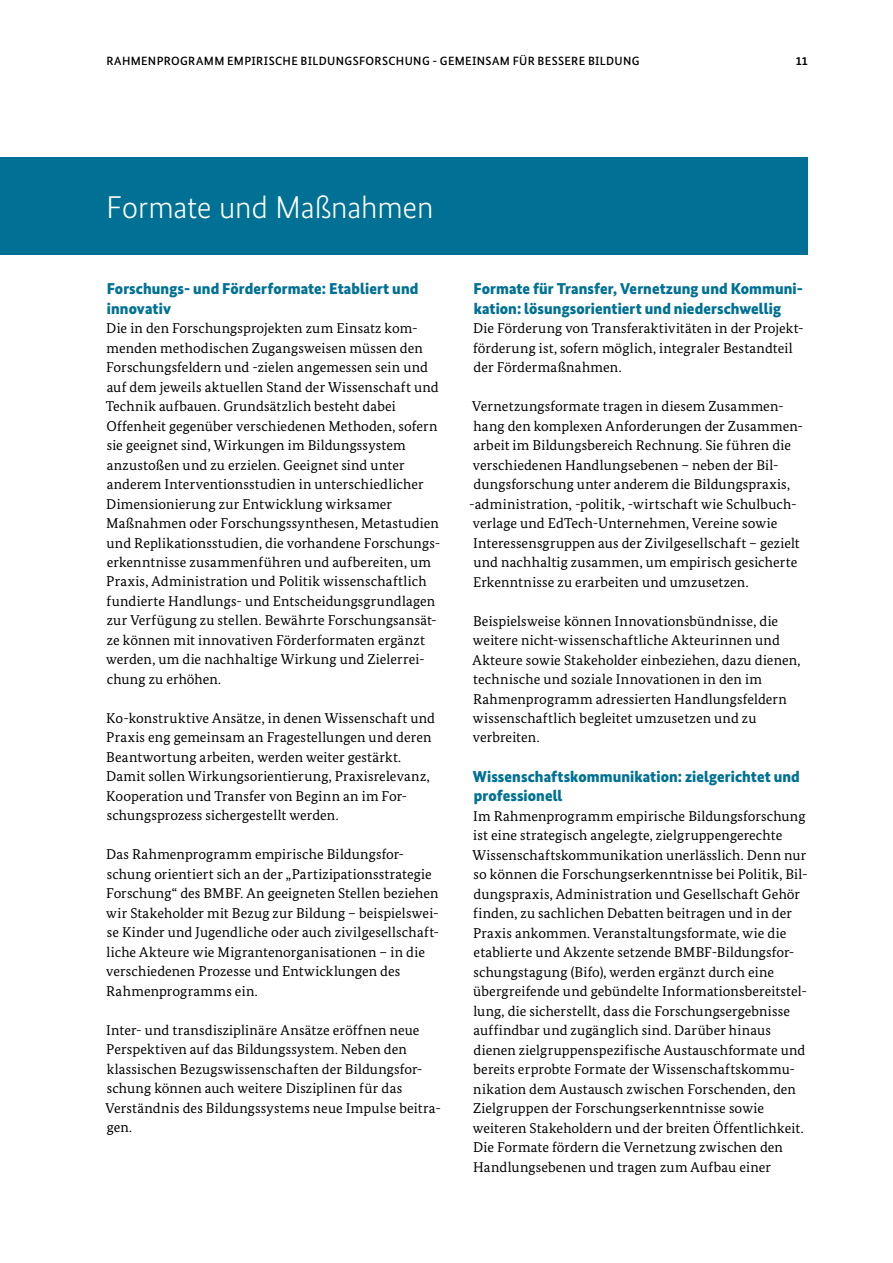
<style>
.page{position:relative;width:893px;height:1263px;background:#fff}
.page>*{position:absolute;margin:0;border:0;box-sizing:border-box;transform-origin:0 0}
.t1{font:300 31.5px "Bundes Sans";letter-spacing:-.01em;color:#fff}
.t2{font:900 15.75px/19.5px "Bundes Sans";letter-spacing:.005em;color:#007194}
.t3{font:14.25px/19.5px "Bundes Serif";letter-spacing:.01em;color:#000}
.t4{font:500 12px "Bundes Sans";letter-spacing:.03em;color:#000}
.t5{font:700 12px "Bundes Sans";color:#000}
</style>
<div class="page">
<div style="left:0;top:157px;width:808px;height:98px;background:#007194"></div>
<p class="t4" style="left:106px;top:53px;width:535px">RAHMENPROGRAMM EMPIRISCHE BILDUNGSFORSCHUNG GEMEINSAM FÜR BESSERE BILDUNG</p>
<p class="t4" style="left:432px;top:53px;width:6px">-</p>
<p class="t5" style="left:796px;top:53px;width:14px">11</p>
<h1 class="t1" style="left:106px;top:190px;width:329px">Formate und Maßnahmen</h1>
<p class="t2" style="left:107px;top:279px;width:313px">Forschungs- und Förderformate: Etabliert und innovativ</p>
<p class="t3" style="left:106px;top:318px;width:336px">Die in den Forschungsprojekten zum Einsatz kom&shy;menden methodischen Zugangsweisen müssen den Forschungsfeldern und -zielen angemessen sein und auf dem jeweils aktuellen Stand der Wissenschaft und Technik aufbauen. Grundsätzlich besteht dabei Offenheit gegenüber verschiedenen Methoden, sofern sie geeignet sind, Wirkungen im Bildungssystem anzustoßen und zu erzielen. Geeignet sind unter anderem Interventionsstudien in unterschiedlicher Dimensionierung zur Entwicklung wirksamer Maßnahmen oder Forschungssynthesen, Metastudien und Replikationsstudien, die vorhandene Forschungs&shy;erkenntnisse zusammenführen und aufbereiten, um Praxis, Administration und Politik wissenschaftlich fundierte Handlungs- und Entscheidungsgrundlagen zur Verfügung zu stellen. Bewährte Forschungsansät&shy;ze können mit innovativen Förderformaten ergänzt werden, um die nachhaltige Wirkung und Zielerrei&shy;chung zu erhöhen.</p>
<p class="t3" style="left:106px;top:708px;width:330px">Ko-konstruktive Ansätze, in denen Wissenschaft und Praxis eng gemeinsam an Fragestellungen und deren Beantwortung arbeiten, werden weiter gestärkt.<br>Damit sollen Wirkungsorientierung, Praxisrelevanz, Kooperation und Transfer von Beginn an im For&shy;schungsprozess sichergestellt werden.</p>
<p class="t3" style="left:106px;top:845px;width:334px">Das Rahmenprogramm empirische Bildungsfor&shy;schung orientiert sich an der „Partizipationsstrategie Forschung“ des BMBF. An geeigneten Stellen beziehen wir Stakeholder mit Bezug zur Bildung – beispielswei&shy;se Kinder und Jugendliche oder auch zivilgesellschaft&shy;liche Akteure wie Migrantenorganisationen – in die verschiedenen Prozesse und Entwicklungen des Rahmenprogramms ein.</p>
<p class="t3" style="left:106px;top:1020px;width:337px">Inter- und transdisziplinäre Ansätze eröffnen neue Perspektiven auf das Bildungssystem. Neben den klassischen Bezugswissenschaften der Bildungsfor&shy;schung können auch weitere Disziplinen für das Verständnis des Bildungssystems neue Impulse beitra&shy;gen.</p>
<p class="t2" style="left:473px;top:279px;width:331px">Formate für Transfer, Vernetzung und Kommuni&shy;kation: lösungsorientiert und niederschwellig</p>
<p class="t3" style="left:473px;top:318px;width:332px">Die Förderung von Transferaktivitäten in der Projekt&shy;förderung ist, sofern möglich, integraler Bestandteil der Fördermaßnahmen.</p>
<p class="t3" style="left:469px;top:396px;width:335px">Vernetzungsformate tragen in diesem Zusammen&shy;hang den komplexen Anforderungen der Zusammen&shy;arbeit im Bildungsbereich Rechnung. Sie führen die verschiedenen Handlungsebenen – neben der Bil&shy;dungsforschung unter anderem die Bildungspraxis, -administration, -politik, -wirtschaft wie Schulbuch&shy;verlage und EdTech-Unternehmen, Vereine sowie Interessensgruppen aus der Zivilgesellschaft – gezielt und nachhaltig zusammen, um empirisch gesicherte Erkenntnisse zu erarbeiten und umzusetzen.</p>
<p class="t3" style="left:472px;top:611px;width:330px">Beispielsweise können Innovationsbündnisse, die weitere nicht-wissenschaftliche Akteurinnen und Akteure sowie Stakeholder einbeziehen, dazu dienen, technische und soziale Innovationen in den im Rahmenprogramm adressierten Handlungsfeldern wissenschaftlich begleitet umzusetzen und zu verbreiten.</p>
<p class="t2" style="left:473px;top:766px;width:328px">Wissenschaftskommunikation: zielgerichtet und professionell</p>
<p class="t3" style="left:472px;top:806px;width:337px">Im Rahmenprogramm empirische Bildungsforschung ist eine strategisch angelegte, zielgruppengerechte Wissenschaftskommunikation unerlässlich. Denn nur so können die Forschungserkenntnisse bei Politik, Bil&shy;dungspraxis, Administration und Gesellschaft Gehör finden, zu sachlichen Debatten beitragen und in der Praxis ankommen. Veranstaltungsformate, wie die etablierte und Akzente setzende BMBF-Bildungsfor&shy;schungstagung (Bifo), werden ergänzt durch eine übergreifende und gebündelte Informationsbereitstel&shy;lung, die sicherstellt, dass die Forschungsergebnisse auffindbar und zugänglich sind. Darüber hinaus dienen zielgruppenspezifische Austauschformate und bereits erprobte Formate der Wissenschaftskommu&shy;nikation dem Austausch zwischen Forschenden, den Zielgruppen der Forschungserkenntnisse sowie weiteren Stakeholdern und der breiten Öffentlichkeit.<br>Die Formate fördern die Vernetzung zwischen den Handlungsebenen und tragen zum Aufbau einer</p>
</div>
